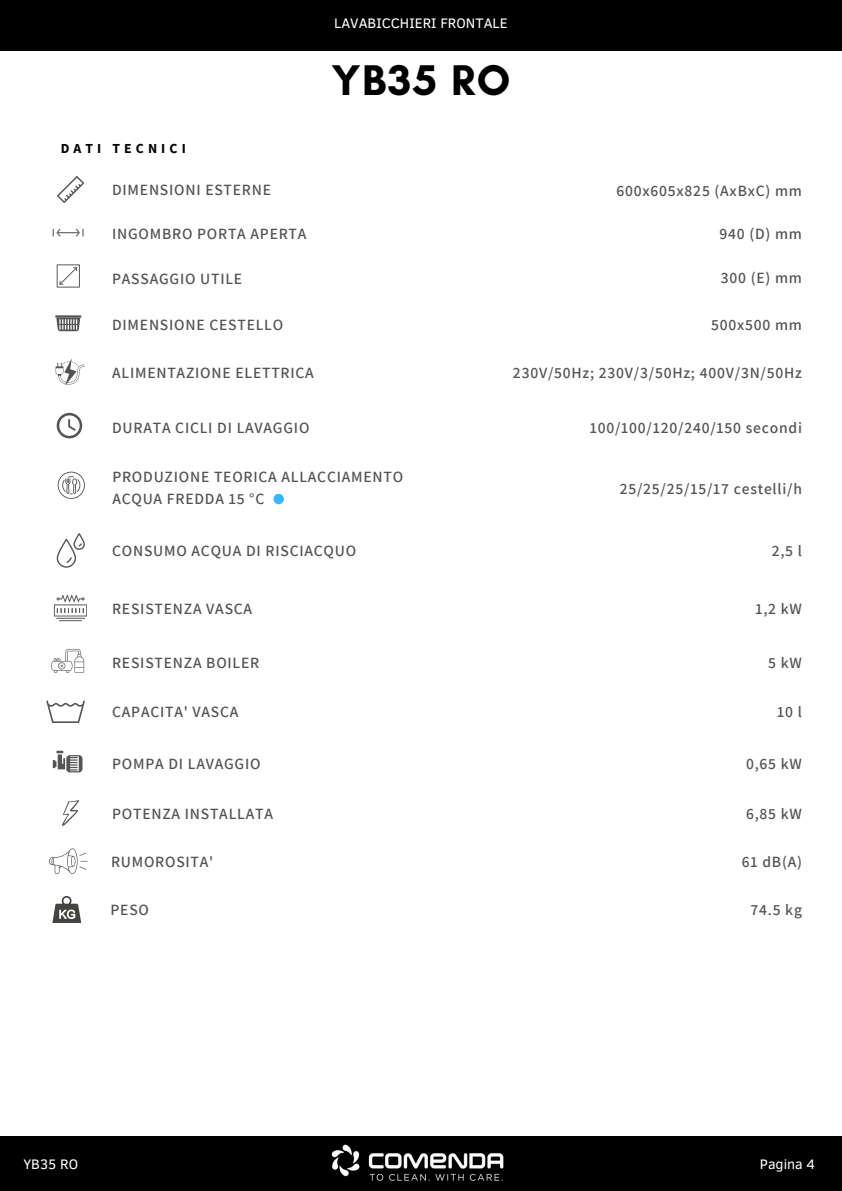
<style>
.page{position:relative;width:842px;height:1191px;background:#fff}
.page>*{position:absolute;margin:0;border:0;box-sizing:border-box;transform-origin:0 0}
.t1{font:700 43.7px "Glacial Indifference";letter-spacing:.035em;color:#000}
.t2{font:600 15.6px/21.8px "Assistant";letter-spacing:.05em;color:#545454}
.t3{font:14.1px "Clear Sans";color:#fff}
.t4{font:700 13.8px "Source Sans Pro";letter-spacing:.3em;color:#000}
</style>
<div class="page">
<div style="left:0;top:1136px;width:842px;height:54px;background:#000"></div>
<img style="left:331px;top:1144px;width:173px;height:37px">
<div style="left:0;top:0;width:842px;height:51px;background:#000"></div>
<svg style="left:57px;top:176px;width:27px;height:27px"></svg>
<svg style="left:57px;top:264px;width:23px;height:23px"></svg>
<svg style="left:55px;top:317px;width:26px;height:14px"></svg>
<hr style="left:55px;top:315px;width:26px;height:2px;background:#545454">
<svg style="left:57px;top:413px;width:25px;height:25px"></svg>
<svg style="left:53px;top:229px;width:31px;height:7px"></svg>
<svg style="left:56px;top:359px;width:28px;height:26px"></svg>
<svg style="left:57px;top:533px;width:28px;height:34px"></svg>
<svg style="left:62px;top:800px;width:17px;height:25px"></svg>
<svg style="left:51px;top:649px;width:33px;height:23px"></svg>
<svg style="left:46px;top:700px;width:39px;height:23px"></svg>
<svg style="left:53px;top:750px;width:29px;height:22px"></svg>
<svg style="left:54px;top:595px;width:33px;height:26px"></svg>
<svg style="left:58px;top:471px;width:27px;height:27px"></svg>
<div style="left:273px;top:493px;width:11px;height:11px;background:#38b6ff;border-radius:50%"></div>
<svg style="left:49px;top:848px;width:39px;height:25px"></svg>
<svg style="left:52px;top:896px;width:29px;height:26px"></svg>
<p class="t3" style="left:334px;top:13px;width:175px">LAVABICCHIERI FRONTALE</p>
<h4 class="t1" style="left:331px;top:54px;width:180px">YB35 RO</h4>
<h1 class="t4" style="left:61px;top:140px;width:127px">DATI TECNICI</h1>
<p class="t2" style="left:112px;top:178px;width:160px">DIMENSIONI ESTERNE</p>
<h2 class="t2" style="left:616px;top:179px;width:187px">600x605x825 (AxBxC) mm</h2>
<h4 class="t2" style="left:112px;top:223px;width:196px">INGOMBRO PORTA APERTA</h4>
<p class="t2" style="left:719px;top:223px;width:84px">940 (D) mm</p>
<h2 class="t2" style="left:112px;top:267px;width:132px">PASSAGGIO UTILE</h2>
<h2 class="t2" style="left:721px;top:266px;width:83px">300 (E) mm</h2>
<h2 class="t2" style="left:112px;top:313px;width:173px">DIMENSIONE CESTELLO</h2>
<h4 class="t2" style="left:112px;top:361px;width:203px">ALIMENTAZIONE ELETTRICA</h4>
<p class="t2" style="left:513px;top:361px;width:290px">230V/50Hz; 230V/3/50Hz; 400V/3N/50Hz</p>
<h4 class="t2" style="left:711px;top:313px;width:92px">500x500 mm</h4>
<h4 class="t2" style="left:112px;top:416px;width:199px">DURATA CICLI DI LAVAGGIO</h4>
<p class="t2" style="left:590px;top:416px;width:214px">100/100/120/240/150 secondi</p>
<h4 class="t2" style="left:112px;top:465px;width:292px">PRODUZIONE TEORICA ALLACCIAMENTO<br>ACQUA FREDDA 15 °C</h4>
<p class="t2" style="left:112px;top:539px;width:246px">CONSUMO ACQUA DI RISCIACQUO</p>
<p class="t2" style="left:772px;top:539px;width:32px">2,5 l</p>
<h2 class="t2" style="left:620px;top:477px;width:184px">25/25/25/15/17 cestelli/h</h2>
<p class="t2" style="left:112px;top:597px;width:142px">RESISTENZA VASCA</p>
<h2 class="t2" style="left:755px;top:597px;width:48px">1,2 kW</h2>
<h4 class="t2" style="left:112px;top:651px;width:149px">RESISTENZA BOILER</h4>
<h2 class="t2" style="left:768px;top:651px;width:35px">5 kW</h2>
<h4 class="t2" style="left:112px;top:700px;width:128px">CAPACITA' VASCA</h4>
<h2 class="t2" style="left:777px;top:700px;width:26px">10 l</h2>
<h4 class="t2" style="left:112px;top:752px;width:150px">POMPA DI LAVAGGIO</h4>
<p class="t2" style="left:746px;top:752px;width:57px">0,65 kW</p>
<h2 class="t2" style="left:112px;top:802px;width:162px">POTENZA INSTALLATA</h2>
<h4 class="t2" style="left:746px;top:802px;width:57px">6,85 kW</h4>
<p class="t2" style="left:111px;top:850px;width:104px">RUMOROSITA'</p>
<h2 class="t2" style="left:742px;top:850px;width:62px">61 dB(A)</h2>
<h4 class="t2" style="left:111px;top:898px;width:40px">PESO</h4>
<p class="t2" style="left:750px;top:898px;width:53px">74.5 kg</p>
<h2 class="t3" style="left:23px;top:1153px;width:56px">YB35 RO</h2>
<p class="t3" style="left:760px;top:1153px;width:57px">Pagina 4</p>
</div>
